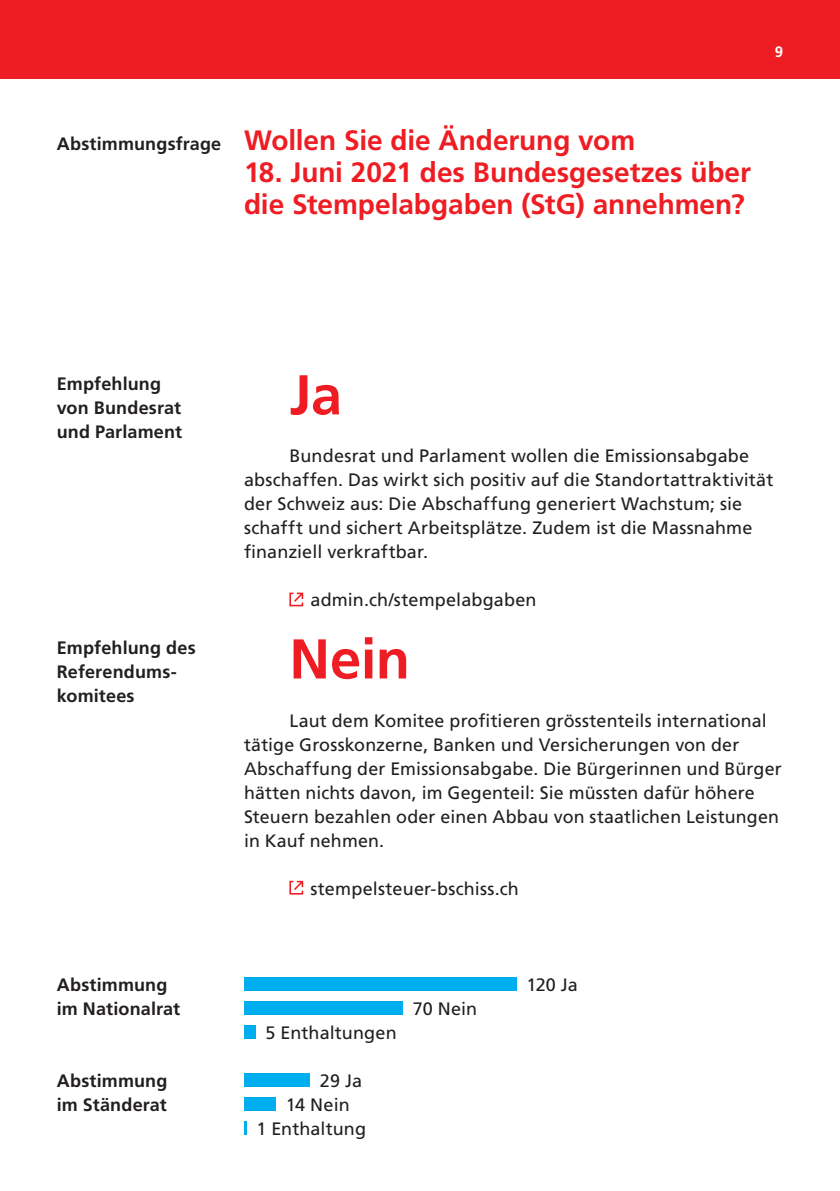
<style>
.page{position:relative;width:840px;height:1191px;background:#fff}
.page>*{position:absolute;margin:0;border:0;box-sizing:border-box;transform-origin:0 0}
.t1{font:700 56px "Frutiger LT Pro";letter-spacing:-.005em;color:#ee1d23}
.t2{font:700 28px/32px "Frutiger LT Pro";letter-spacing:-.005em;color:#ee1d23}
.t3{font:18px/24px "Frutiger LT Pro";letter-spacing:.005em;color:#231f20}
.t4{font:700 18px/24px "Frutiger LT Pro";letter-spacing:.01em;color:#231f20}
.t5{font:700 15px "Frutiger LT Pro";color:#fff}
</style>
<div class="page">
<div style="left:0;top:0;width:839px;height:78px;background:#ee1d23"></div>
<svg style="left:289px;top:592px;width:14px;height:14px"></svg>
<svg style="left:289px;top:880px;width:14px;height:14px"></svg>
<div style="left:244px;top:977px;width:272px;height:13px;background:#00aeef"></div>
<div style="left:244px;top:1001px;width:159px;height:13px;background:#00aeef"></div>
<div style="left:244px;top:1025px;width:11px;height:13px;background:#00aeef"></div>
<div style="left:244px;top:1073px;width:66px;height:13px;background:#00aeef"></div>
<div style="left:244px;top:1097px;width:32px;height:13px;background:#00aeef"></div>
<svg style="left:244px;top:1121px;width:2px;height:13px"></svg>
<p class="t5" style="left:774px;top:43px;width:10px">9</p>
<p class="t4" style="left:57px;top:132px;width:166px">Abstimmungsfrage</p>
<h2 class="t2" style="left:244px;top:125px;width:392px">Wollen Sie die Änderung vom</h2>
<h2 class="t2" style="left:244px;top:157px;width:508px">18. Juni 2021 des Bundesgesetzes über die Stempelabgaben (StG) annehmen?</h2>
<p class="t4" style="left:57px;top:372px;width:127px">Empfehlung von Bundesrat und Parlament</p>
<p class="t4" style="left:57px;top:636px;width:140px">Empfehlung des<br>Referendums&shy;komitees</p>
<p class="t4" style="left:57px;top:972px;width:125px">Abstimmung im Nationalrat</p>
<p class="t4" style="left:57px;top:1068px;width:112px">Abstimmung im Ständerat</p>
<h1 class="t1" style="left:289px;top:362px;width:54px">Ja</h1>
<p class="t3" style="left:244px;top:444px;width:530px;text-indent:45px">Bundesrat und Parlament wollen die Emissionsabgabe abschaffen. Das wirkt sich positiv auf die Standortattraktivität der Schweiz aus: Die Abschaffung generiert Wachstum; sie schafft und sichert Arbeitsplätze. Zudem ist die Massnahme finanziell verkraftbar.</p>
<p class="t3" style="left:310px;top:588px;width:227px">admin.ch/stempelabgaben</p>
<h1 class="t1" style="left:289px;top:626px;width:122px">Nein</h1>
<p class="t3" style="left:244px;top:708px;width:539px;text-indent:45px">Laut dem Komitee profitieren grösstenteils international tätige Grosskonzerne, Banken und Versicherungen von der Abschaffung der Emissionsabgabe. Die Bürgerinnen und Bürger hätten nichts davon, im Gegenteil: Sie müssten dafür höhere Steuern bezahlen oder einen Abbau von staatlichen Leistungen in Kauf nehmen.</p>
<p class="t3" style="left:310px;top:876px;width:210px">stempelsteuer-bschiss.ch</p>
<p class="t3" style="left:265px;top:1020px;width:133px">5 Enthaltungen</p>
<p class="t3" style="left:320px;top:1068px;width:44px">29 Ja</p>
<p class="t3" style="left:286px;top:1092px;width:65px">14 Nein</p>
<p class="t3" style="left:256px;top:1116px;width:111px">1 Enthaltung</p>
<p class="t3" style="left:413px;top:996px;width:66px">70 Nein</p>
<p class="t3" style="left:526px;top:972px;width:53px">120 Ja</p>
</div>
